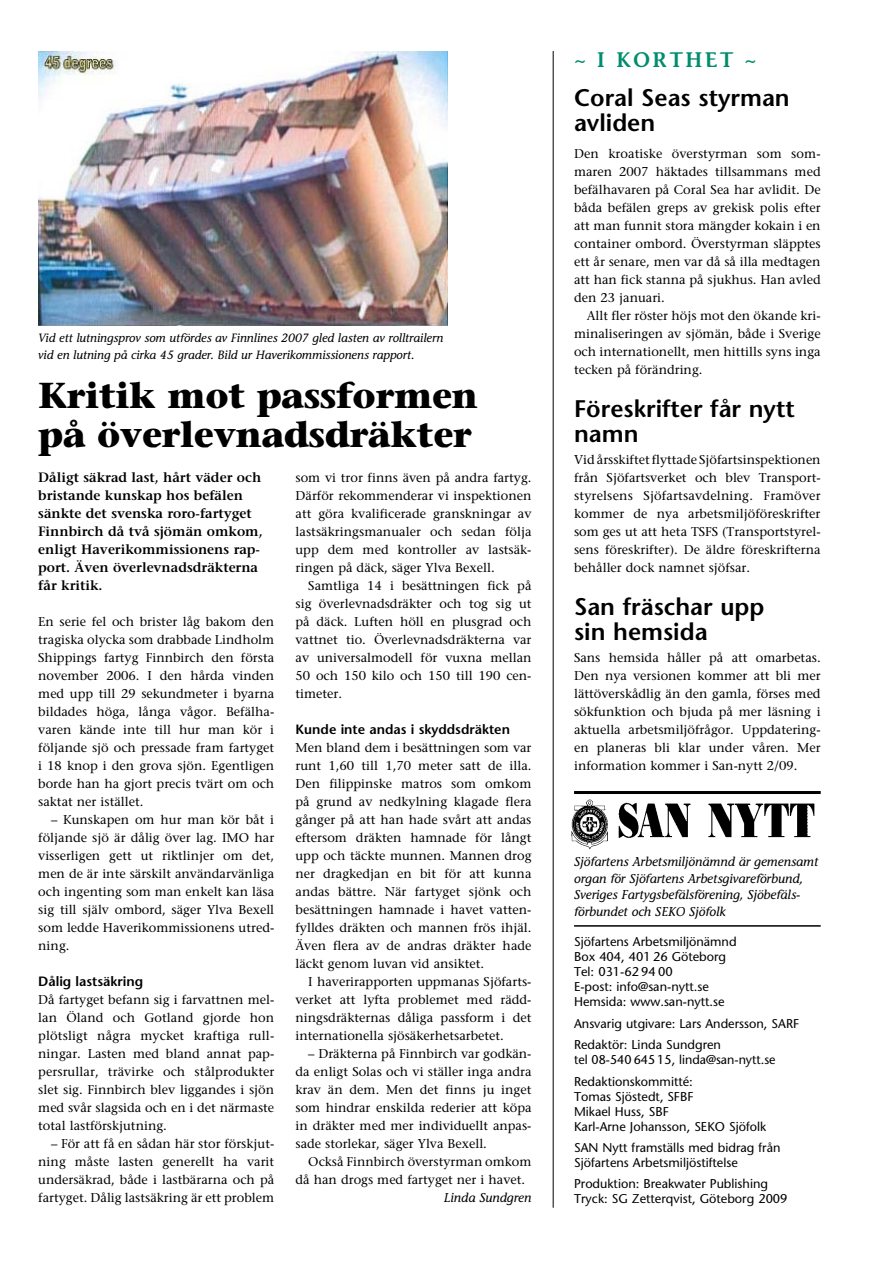
<style>
.page{position:relative;width:893px;height:1263px;background:#fff}
.page>*{position:absolute;margin:0;border:0;box-sizing:border-box;transform-origin:0 0}
.t1{font:700 36px/39px "Stone Serif";letter-spacing:-.015em;color:#000}
.t2{font:600 24px/25.5px "Stone Sans";color:#000}
.t3{font:600 21px "Stone Informal";letter-spacing:.1em;color:#008d6d}
.t4{font:600 13.5px/18px "Stone Serif";color:#000}
.t5{font:600 13.5px "Stone Sans";color:#000}
.t6{font:12.75px/18px "Stone Serif";color:#000;text-align:justify}
.t7{font:12.75px/15px "Stone Sans";color:#000}
.t8{font:italic 12.75px/16.5px "Stone Informal";color:#000}
.t9{font:italic 12px/16.8px "Stone Informal";color:#000}
</style>
<div class="page">
<img style="left:571px;top:799px;width:244px;height:51px">
<hr style="left:574px;top:791px;width:247px;height:3px;background:#000">
<hr style="left:574px;top:925px;width:247px;height:2px;background:#000">
<hr style="left:553px;top:51px;width:1px;height:1157px;background:#000">
<img style="left:38px;top:51px;width:410px;height:274px">
<p class="t9" style="left:38px;top:329px;width:406px">Vid ett lutningsprov som utfördes av Finnlines 2007 gled lasten av rolltrailern vid en lutning på cirka 45 grader. Bild ur Haverikommissionens rapport.</p>
<h1 class="t1" style="left:38px;top:376px;width:441px">Kritik mot passformen på överlevnadsdräkter</h1>
<p class="t4" style="left:38px;top:468px;width:226px">Dåligt säkrad last, hårt väder och bristande kunskap hos befälen sänkte det svenska roro-fartyget<br>Finnbirch då två sjömän omkom, enligt Haverikommissionens rap&shy;port. Även överlevnadsdräkterna får kritik.</p>
<p class="t6" style="left:38px;top:613px;width:238px">En serie fel och brister låg bakom den tragiska olycka som drabbade Lindholm Shippings fartyg Finnbirch den första november 2006. I den hårda vinden med upp till 29 sekundmeter i byarna bildades höga, långa vågor. Befälha&shy;varen kände inte till hur man kör i följande sjö och pressade fram fartyget i 18 knop i den grova sjön. Egentligen borde han ha gjort precis tvärt om och saktat ner istället.</p>
<p class="t6" style="left:38px;top:811px;width:237px;text-indent:13px">– Kunskapen om hur man kör båt i följande sjö är dålig över lag. IMO har visserligen gett ut riktlinjer om det, men de är inte särskilt användarvänliga och ingenting som man enkelt kan läsa sig till själv ombord, säger Ylva Bexell som ledde Haverikommissionens utred&shy;ning.</p>
<p class="t5" style="left:38px;top:973px;width:107px">Dålig lastsäkring</p>
<p class="t6" style="left:38px;top:991px;width:238px">Då fartyget befann sig i farvattnen mel&shy;lan Öland och Gotland gjorde hon plötsligt några mycket kraftiga rull&shy;ningar. Lasten med bland annat pap&shy;persrullar, trävirke och stålprodukter slet sig. Finnbirch blev liggandes i sjön med svår slagsida och en i det närmaste total lastförskjutning.</p>
<p class="t6" style="left:38px;top:1135px;width:238px;text-indent:13px">– För att få en sådan här stor förskjut&shy;ning måste lasten generellt ha varit undersäkrad, både i lastbärarna och på fartyget. Dålig lastsäkring är ett problem</p>
<p class="t6" style="left:296px;top:469px;width:238px">som vi tror finns även på andra fartyg.<br>Därför rekommenderar vi inspektionen att göra kvalificerade granskningar av lastsäkringsmanualer och sedan följa upp dem med kontroller av lastsäk&shy;ringen på däck, säger Ylva Bexell.</p>
<p class="t6" style="left:296px;top:577px;width:237px;text-indent:13px">Samtliga 14 i besättningen fick på sig överlevnadsdräkter och tog sig ut på däck. Luften höll en plusgrad och vattnet tio. Överlevnadsdräkterna var av universalmodell för vuxna mellan 50 och 150 kilo och 150 till 190 cen&shy;timeter.</p>
<p class="t5" style="left:296px;top:721px;width:216px">Kunde inte andas i skyddsdräkten</p>
<p class="t6" style="left:296px;top:739px;width:238px">Men bland dem i besättningen som var runt 1,60 till 1,70 meter satt de illa.<br>Den filippinske matros som omkom på grund av nedkylning klagade flera gånger på att han hade svårt att andas eftersom dräkten hamnade för långt upp och täckte munnen. Mannen drog ner dragkedjan en bit för att kunna andas bättre. När fartyget sjönk och besättningen hamnade i havet vatten&shy;fylldes dräkten och mannen frös ihjäl.<br>Även flera av de andras dräkter hade läckt genom luvan vid ansiktet.</p>
<p class="t6" style="left:296px;top:973px;width:237px;text-indent:13px">I haverirapporten uppmanas Sjöfarts&shy;verket att lyfta problemet med rädd&shy;ningsdräkternas dåliga passform i det internationella sjösäkerhetsarbetet.</p>
<p class="t6" style="left:296px;top:1045px;width:238px;text-indent:13px">– Dräkterna på Finnbirch var godkän&shy;da enligt Solas och vi ställer inga andra krav än dem. Men det finns ju inget som hindrar enskilda rederier att köpa in dräkter med mer individuellt anpas&shy;sade storlekar, säger Ylva Bexell.</p>
<p class="t6" style="left:296px;top:1153px;width:237px;text-indent:13px">Också Finnbirch överstyrman omkom då han drogs med fartyget ner i havet.</p>
<p class="t8" style="left:444px;top:1189px;width:89px">Linda Sundgren</p>
<h3 class="t3" style="left:574px;top:47px;width:184px">~ I KORTHET ~</h3>
<h2 class="t2" style="left:574px;top:84px;width:217px">Coral Seas styrman avliden</h2>
<p class="t6" style="left:574px;top:145px;width:248px">Den kroatiske överstyrman som som&shy;maren 2007 häktades tillsammans med befälhavaren på Coral Sea har avlidit. De båda befälen greps av grekisk polis efter att man funnit stora mängder kokain i en container ombord. Överstyrman släpptes ett år senare, men var då så illa medtagen att han fick stanna på sjukhus. Han avled den 23 januari.</p>
<p class="t6" style="left:574px;top:307px;width:248px;text-indent:13px">Allt fler röster höjs mot den ökande kri&shy;minaliseringen av sjömän, både i Sverige och internationellt, men hittills syns inga tecken på förändring.</p>
<h2 class="t2" style="left:574px;top:395px;width:222px">Föreskrifter får nytt namn</h2>
<p class="t6" style="left:574px;top:451px;width:248px">Vid årsskiftet flyttade Sjöfartsinspektionen från Sjöfartsverket och blev Transport&shy;styrelsens Sjöfartsavdelning. Framöver kommer de nya arbetsmiljöföreskrifter som ges ut att heta TSFS (Transportstyrel&shy;sens föreskrifter). De äldre föreskrifterna behåller dock namnet sjöfsar.</p>
<h2 class="t2" style="left:574px;top:593px;width:192px">San fräschar upp sin hemsida</h2>
<p class="t6" style="left:574px;top:649px;width:248px">Sans hemsida håller på att omarbetas.<br>Den nya versionen kommer att bli mer lättöverskådlig än den gamla, förses med sökfunktion och bjuda på mer läsning i aktuella arbetsmiljöfrågor. Uppdatering&shy;en planeras bli klar under våren. Mer information kommer i San-nytt 2/09.</p>
<p class="t8" style="left:574px;top:854px;width:246px">Sjöfartens Arbetsmiljönämnd är gemensamt organ för Sjöfartens Arbetsgivareförbund, Sveriges Fartygsbefälsförening, Sjöbefäls&shy;förbundet och SEKO Sjöfolk</p>
<p class="t7" style="left:574px;top:934px;width:164px">Sjöfartens Arbetsmiljönämnd<br>Box 404, 401 26 Göteborg<br>Tel: 031-62 94 00<br>E-post: info@san-nytt.se<br>Hemsida: www.san-nytt.se</p>
<p class="t7" style="left:574px;top:1013px;width:227px;line-height:21.5px">Ansvarig utgivare: Lars Andersson, SARF<br>Redaktör: Linda Sundgren</p>
<p class="t7" style="left:574px;top:1049px;width:203px;line-height:21.5px">tel 08-540 645 15, linda@san-nytt.se<br>Redaktionskommitté:</p>
<p class="t7" style="left:574px;top:1089px;width:194px">Tomas Sjöstedt, SFBF<br>Mikael Huss, SBF<br>Karl-Arne Johansson, SEKO Sjöfolk</p>
<p class="t7" style="left:574px;top:1140px;width:208px">SAN Nytt framställs med bidrag från<br>Sjöfartens Arbetsmiljöstiftelse</p>
<p class="t7" style="left:574px;top:1176px;width:215px">Produktion: Breakwater Publishing<br>Tryck: SG Zetterqvist, Göteborg 2009</p>
</div>
